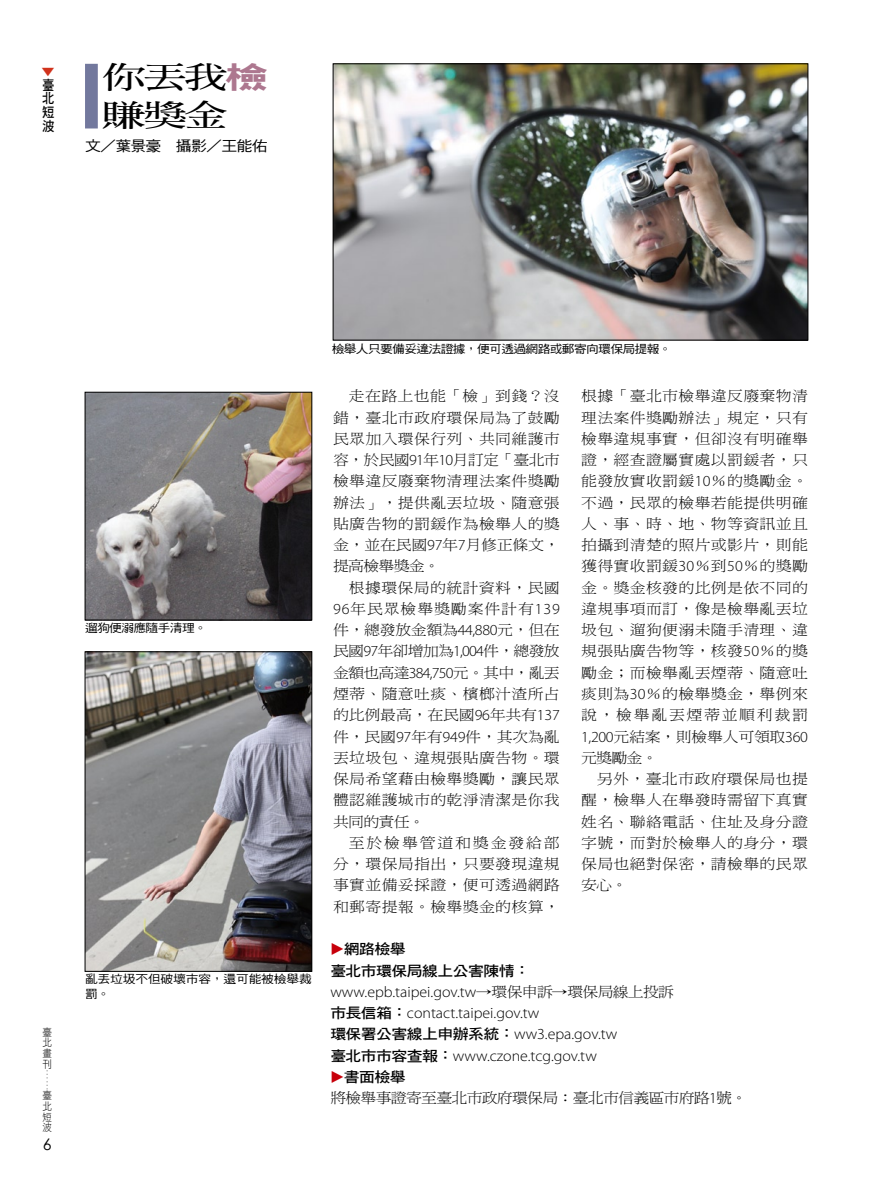
<style>
.page{position:relative;width:893px;height:1191px;background:#fff}
.page>*{position:absolute;margin:0;border:0;box-sizing:border-box;transform-origin:0 0}
.t1{font:30.45px/38.2px "DF Ming Std W7";letter-spacing:-.06em;color:#000;scale:1.43 1}
.t2{font:300 15.3px/21.3px "Myriad Pro";color:#000;scale:1.04 1}
.t3{font:14.4px "DF Ming Std W3";letter-spacing:.015em;color:#000;scale:1.11 1}
.t4{font:14.4px/21.3px "DF Ming Std W3";letter-spacing:-.05em;color:#000;scale:1.11 1}
.t5{font:14.4px "DF Ming Std W3";letter-spacing:-.015em;color:#000;scale:1.11 1}
.t6{font:14.4px "DF Ming Std W3";letter-spacing:-.02em;color:#000;scale:1.11 1}
.t7{font:14.4px "DF Ming Std W3";letter-spacing:-.025em;color:#000;scale:1.11 1}
.t8{font:14.4px/21.3px "DF Hei Std W7";letter-spacing:-.04em;color:#000;scale:1.11 1}
.t9{font:14.4px "DF Ming Std W3";letter-spacing:-.045em;color:#000;scale:1.11 1}
.t10{font:14.4px "DF Ming Std W3";letter-spacing:.05em;color:#000;scale:1.11 1}
.t11{font:14.4px "DF Ming Std W3";letter-spacing:.1em;color:#000;scale:1.11 1}
.t12{font:14.4px "DF Ming Std W3";letter-spacing:.11em;color:#000;scale:1.11 1}
.t13{font:14.4px "DF Hei Std W5";letter-spacing:-.05em;color:#000;scale:1.11 1}
.t14{font:13.8px/13.8px "DF Hei Std W7";color:#000;text-align:justify;scale:.9 1}
.t15{font:11.55px "DF Hei Std W5";letter-spacing:-.05em;color:#000;scale:1.11 1}
.t16{font:11.55px/14.9px "DF Hei Std W5";letter-spacing:-.015em;color:#000;scale:1.11 1}
.t17{font:11.1px "DF Hei Std W3";color:#d1321c;scale:1.25 1}
.t18{font:10.65px/10.6px "DF Hei Std W3";color:#000;text-align:justify;scale:.9 1}
.t19{font:9.6px "DF Hei Std W3";color:#898989;scale:1.11 1}
.s1{font-family:"DF Hei Std W9";color:#ad778f}
.s2{font-family:"Myriad Pro";font-weight:300;font-size:15.3px}
.s3{color:#c7000b}
.s4{font-family:"DF Ming Std W3";font-weight:400;font-size:14.4px}
.s5{font-family:"DF Hei Std W7";font-weight:400;font-size:14.4px}
.s6{font-family:"DF Hei Std W7"}
</style>
<div class="page">
<div style="left:85px;top:64px;width:13px;height:64px;background:#72789d"></div>
<img style="left:87px;top:653px;width:223px;height:316px">
<div style="left:85px;top:651px;width:227px;height:320px;border:1px solid #000"></div>
<img style="left:87px;top:394px;width:223px;height:224px">
<div style="left:85px;top:392px;width:227px;height:228px;border:1px solid #000"></div>
<img style="left:335px;top:66px;width:471px;height:272px">
<div style="left:333px;top:64px;width:475px;height:276px;border:1px solid #000"></div>
<p class="t17" style="left:41px;top:66px;width:13px">▼</p>
<p class="t14" style="left:42px;top:77px;width:15px">臺北短波</p>
<p class="t1" style="left:102px;top:58px;width:118px">你丟我<span class="s1">檢</span>賺獎金</p>
<p class="t13" style="left:85px;top:138px;width:166px">文／葉景豪　攝影／王能佑</p>
<p class="t18" style="left:43px;top:1026px;width:12px">臺北畫刊</p>
<p class="t19" style="left:52px;top:1069px;width:21px;rotate:90deg">……</p>
<p class="t18" style="left:43px;top:1090px;width:12px">臺北短波</p>
<p class="t15" style="left:85px;top:622px;width:111px">遛狗便溺應隨手清理。</p>
<p class="t16" style="left:85px;top:971px;width:206px">亂丟垃圾不但破壞市容，還可能被檢舉裁罰。</p>
<p class="t15" style="left:332px;top:342px;width:308px">檢舉人只要備妥違法證據，便可透過網路或郵寄向環保局提報。</p>
<p class="t3" style="left:349px;top:388px;width:192px">走在路上也能「檢」到錢？沒</p>
<p class="t3" style="left:333px;top:409px;width:206px">錯，臺北市政府環保局為了鼓勵</p>
<p class="t3" style="left:333px;top:431px;width:206px">民眾加入環保行列、共同維護市</p>
<p class="t9" style="left:333px;top:452px;width:206px">容，於民國<span class="s2">91</span>年<span class="s2">10</span>月訂定「臺北市</p>
<p class="t3" style="left:333px;top:473px;width:206px">檢舉違反廢棄物清理法案件獎勵</p>
<p class="t3" style="left:333px;top:494px;width:206px">辦法」，提供亂丟垃圾、隨意張</p>
<p class="t3" style="left:333px;top:516px;width:206px">貼廣告物的罰鍰作為檢舉人的獎</p>
<p class="t5" style="left:333px;top:537px;width:206px">金，並在民國<span class="s2">97</span>年<span class="s2">7</span>月修正條文，</p>
<p class="t3" style="left:333px;top:558px;width:98px">提高檢舉獎金。</p>
<p class="t3" style="left:349px;top:580px;width:192px">根據環保局的統計資料，民國</p>
<p class="t10" style="left:333px;top:601px;width:206px"><span class="s2">96</span>年民眾檢舉獎勵案件計有<span class="s2">139</span></p>
<p class="t7" style="left:333px;top:622px;width:206px">件，總發放金額為<span class="s2">44,880</span>元，但在</p>
<p class="t4" style="left:333px;top:640px;width:206px">民國<span class="s2">97</span>年卻增加為<span class="s2">1,004</span>件，總發放</p>
<p class="t4" style="left:333px;top:661px;width:206px">金額也高達<span class="s2">384,750</span>元。其中，亂丟</p>
<p class="t3" style="left:333px;top:686px;width:206px">煙蒂、隨意吐痰、檳榔汁渣所占</p>
<p class="t5" style="left:333px;top:707px;width:206px">的比例最高，在民國<span class="s2">96</span>年共有<span class="s2">137</span></p>
<p class="t3" style="left:333px;top:728px;width:206px">件，民國<span class="s2">97</span>年有<span class="s2">949</span>件，其次為亂</p>
<p class="t3" style="left:333px;top:750px;width:206px">丟垃圾包、違規張貼廣告物。環</p>
<p class="t3" style="left:333px;top:771px;width:206px">保局希望藉由檢舉獎勵，讓民眾</p>
<p class="t3" style="left:333px;top:792px;width:206px">體認維護城市的乾淨清潔是你我</p>
<p class="t3" style="left:333px;top:813px;width:84px">共同的責任。</p>
<p class="t12" style="left:349px;top:835px;width:192px">至於檢舉管道和獎金發給部</p>
<p class="t3" style="left:333px;top:856px;width:206px">分，環保局指出，只要發現違規</p>
<p class="t3" style="left:333px;top:877px;width:206px">事實並備妥採證，便可透過網路</p>
<p class="t3" style="left:333px;top:898px;width:206px">和郵寄提報。檢舉獎金的核算，</p>
<p class="t3" style="left:581px;top:388px;width:206px">根據「臺北市檢舉違反廢棄物清</p>
<p class="t3" style="left:581px;top:409px;width:206px">理法案件獎勵辦法」規定，只有</p>
<p class="t3" style="left:581px;top:431px;width:206px">檢舉違規事實，但卻沒有明確舉</p>
<p class="t3" style="left:581px;top:452px;width:206px">證，經查證屬實處以罰鍰者，只</p>
<p class="t3" style="left:581px;top:473px;width:206px">能發放實收罰鍰<span class="s2">10</span>％的獎勵金。</p>
<p class="t3" style="left:581px;top:494px;width:206px">不過，民眾的檢舉若能提供明確</p>
<p class="t3" style="left:581px;top:516px;width:206px">人、事、時、地、物等資訊並且</p>
<p class="t3" style="left:581px;top:537px;width:206px">拍攝到清楚的照片或影片，則能</p>
<p class="t3" style="left:581px;top:558px;width:206px">獲得實收罰鍰<span class="s2">30</span>％到<span class="s2">50</span>％的獎勵</p>
<p class="t3" style="left:581px;top:580px;width:206px">金。獎金核發的比例是依不同的</p>
<p class="t3" style="left:581px;top:601px;width:206px">違規事項而訂，像是檢舉亂丟垃</p>
<p class="t3" style="left:581px;top:622px;width:206px">圾包、遛狗便溺未隨手清理、違</p>
<p class="t3" style="left:581px;top:643px;width:206px">規張貼廣告物等，核發<span class="s2">50</span>％的獎</p>
<p class="t3" style="left:581px;top:665px;width:206px">勵金；而檢舉亂丟煙蒂、隨意吐</p>
<p class="t3" style="left:581px;top:686px;width:206px">痰則為<span class="s2">30</span>％的檢舉獎金，舉例來</p>
<p class="t11" style="left:581px;top:707px;width:206px">說，檢舉亂丟煙蒂並順利裁罰</p>
<p class="t6" style="left:581px;top:728px;width:206px"><span class="s2">1,200</span>元結案，則檢舉人可領取<span class="s2">360</span></p>
<p class="t3" style="left:581px;top:750px;width:70px">元獎勵金。</p>
<p class="t3" style="left:597px;top:771px;width:192px">另外，臺北市政府環保局也提</p>
<p class="t3" style="left:581px;top:792px;width:206px">醒，檢舉人在舉發時需留下真實</p>
<p class="t3" style="left:581px;top:813px;width:206px">姓名、聯絡電話、住址及身分證</p>
<p class="t3" style="left:581px;top:835px;width:206px">字號，而對於檢舉人的身分，環</p>
<p class="t3" style="left:581px;top:856px;width:206px">保局也絕對保密，請檢舉的民眾</p>
<p class="t3" style="left:581px;top:877px;width:43px">安心。</p>
<p class="t8" style="left:330px;top:938px;width:181px"><span class="s3">◆</span>網路檢舉<br>臺北市環保局線上公害陳情：</p>
<p class="t2" style="left:330px;top:981px;width:332px">www.epb.taipei.gov.tw<span class="s4">→環保申訴→環保局線上投訴</span><span class="s5">市長信箱：</span>contact.taipei.gov.tw<br><span class="s5">環保署公害線上申辦系統：</span>ww3.epa.gov.tw<br><span class="s5">臺北市市容查報：</span>www.czone.tcg.gov.tw</p>
<p class="t4" style="left:330px;top:1065px;width:377px"><span class="s3">◆</span><span class="s6">書面檢舉<br></span>將檢舉事證寄至臺北市政府環保局：臺北市信義區市府路<span class="s2">1</span>號。</p>
</div>
